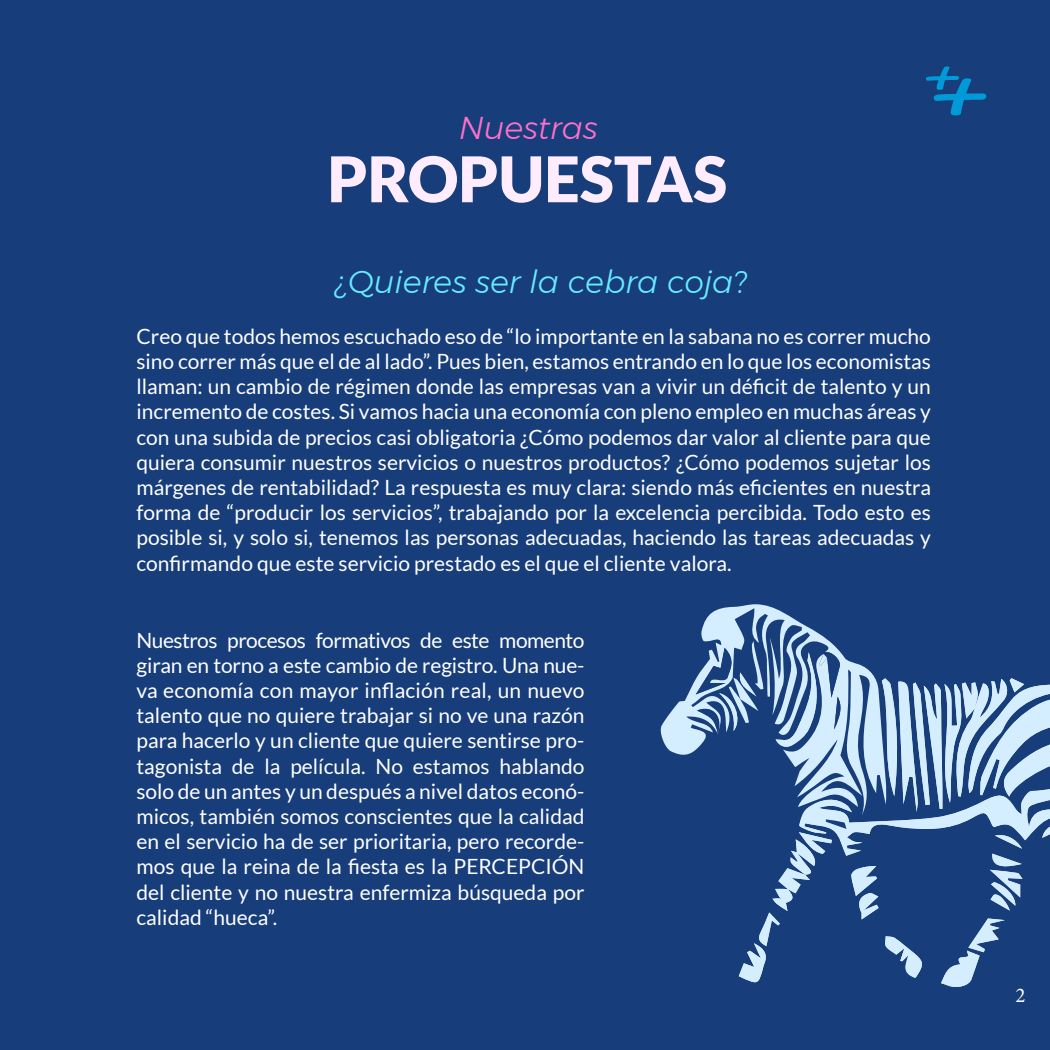
<style>
.page{position:relative;width:1050px;height:1050px;background:#173d7a}
.page>*{position:absolute;margin:0;border:0;box-sizing:border-box;transform-origin:0 0}
.t1{font:900 63px "Lato";color:#ffedff}
.t2{font:italic 300 31.5px "Montserrat";color:#67ebff}
.t3{font:italic 300 31.5px "Montserrat";color:#ff70c9}
.t4{font:21px/25.2px "Lato";color:#fff;text-align:justify}
.t5{font:21px "Minion Pro";color:#fff}
</style>
<div class="page">
<svg style="left:926px;top:66px;width:61px;height:50px"></svg>
<svg style="left:660px;top:604px;width:169px;height:151px"></svg>
<svg style="left:696px;top:641px;width:354px;height:346px"></svg>
<h2 class="t3" style="left:459px;top:104px;width:140px">Nuestras</h2>
<h1 class="t1" style="left:327px;top:142px;width:401px">PROPUESTAS</h1>
<h2 class="t2" style="left:335px;top:259px;width:414px">¿Quieres ser la cebra coja?</h2>
<p class="t4" style="left:136px;top:323px;width:796px">Creo que todos hemos escuchado eso de “lo importante en la sabana no es correr mucho sino correr más que el de al lado”. Pues bien, estamos entrando en lo que los economistas llaman: un cambio de régimen donde las empresas van a vivir un déficit de talento y un incremento de costes. Si vamos hacia una economía con pleno empleo en muchas áreas y con una subida de precios casi obligatoria ¿Cómo podemos dar valor al cliente para que quiera consumir nuestros servicios o nuestros productos? ¿Cómo podemos sujetar los márgenes de rentabilidad? La respuesta es muy clara: siendo más eficientes en nuestra forma de “producir los servicios”, trabajando por la excelencia percibida. Todo esto es posible si, y solo si, tenemos las personas adecuadas, haciendo las tareas adecuadas y confirmando que este servicio prestado es el que el cliente valora.</p>
<p class="t4" style="left:136px;top:627px;width:450px">Nuestros procesos formativos de este momento giran en torno a este cambio de registro. Una nue&shy;va economía con mayor inflación real, un nuevo talento que no quiere trabajar si no ve una razón para hacerlo y un cliente que quiere sentirse pro&shy;tagonista de la película. No estamos hablando solo de un antes y un después a nivel datos econó&shy;micos, también somos conscientes que la calidad en el servicio ha de ser prioritaria, pero recorde&shy;mos que la reina de la fiesta es la PERCEPCIÓN del cliente y no nuestra enfermiza búsqueda por calidad “hueca”.</p>
<p class="t5" style="left:1015px;top:981px;width:12px">2</p>
</div>
